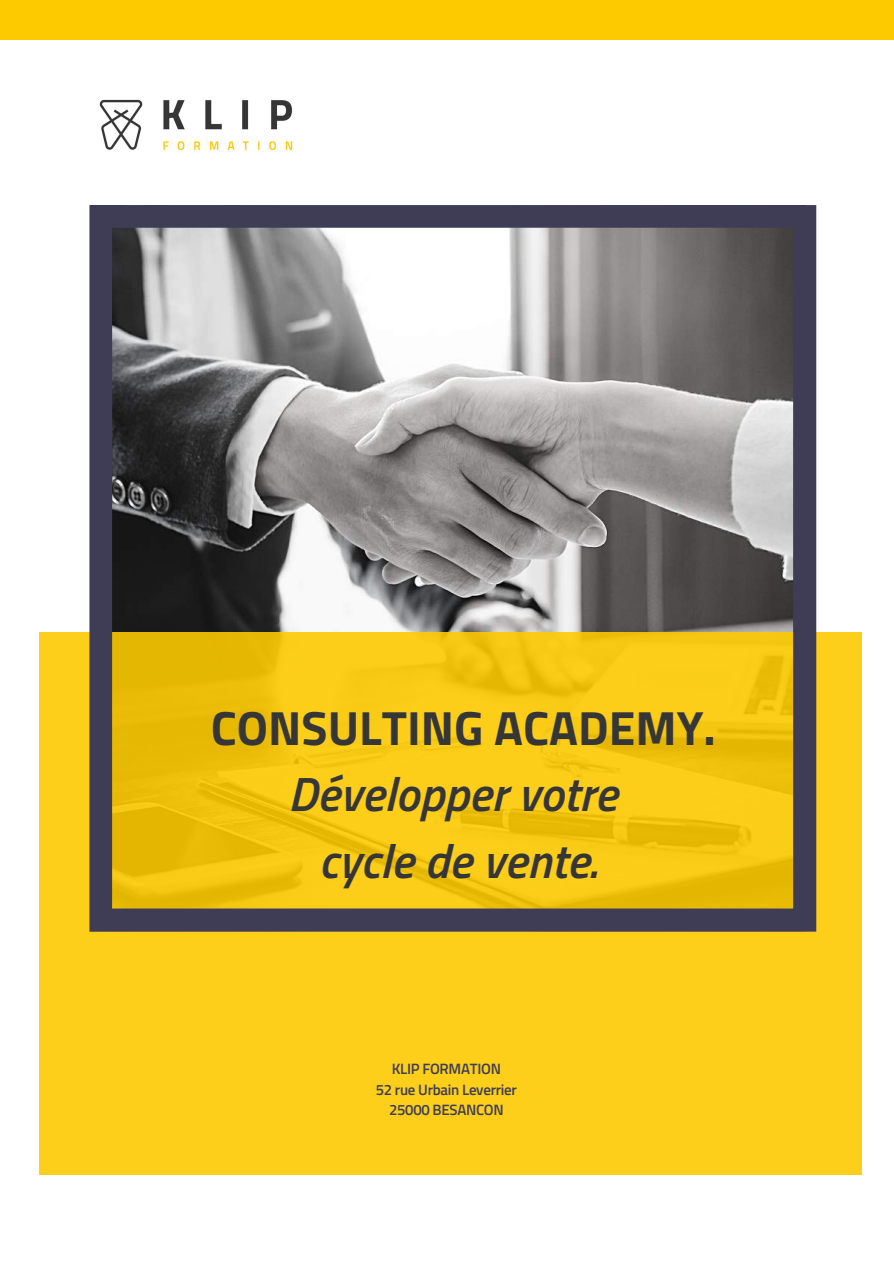
<style>
.page{position:relative;width:894px;height:1264px;background:#fff}
.page>*{position:absolute;margin:0;border:0;box-sizing:border-box;transform-origin:0 0}
.t1{font:italic 600 48px/66.4px "Titillium Web";color:#363636;text-align:center}
.t2{font:700 48px "Titillium Web";color:#363636}
.t3{font:600 15px/20.2px "Titillium Web";letter-spacing:-.02em;color:#3f3d56;text-align:center}
</style>
<div class="page">
<div style="left:40px;top:632px;width:822px;height:543px;background:#fdcf1b"></div>
<img style="left:99px;top:99px;width:194px;height:53px">
<div style="left:0;top:0;width:893px;height:39px;background:#fdca00"></div>
<svg style="left:89px;top:205px;width:727px;height:726px"></svg>
<h1 class="t2" style="left:211px;top:690px;width:506px">CONSULTING ACADEMY.</h1>
<h1 class="t1" style="left:288px;top:760px;width:331px">Développer votre cycle de vente.</h1>
<p class="t3" style="left:375px;top:1058px;width:143px">KLIP FORMATION<br>52 rue Urbain Leverrier<br>25000 BESANCON</p>
</div>
